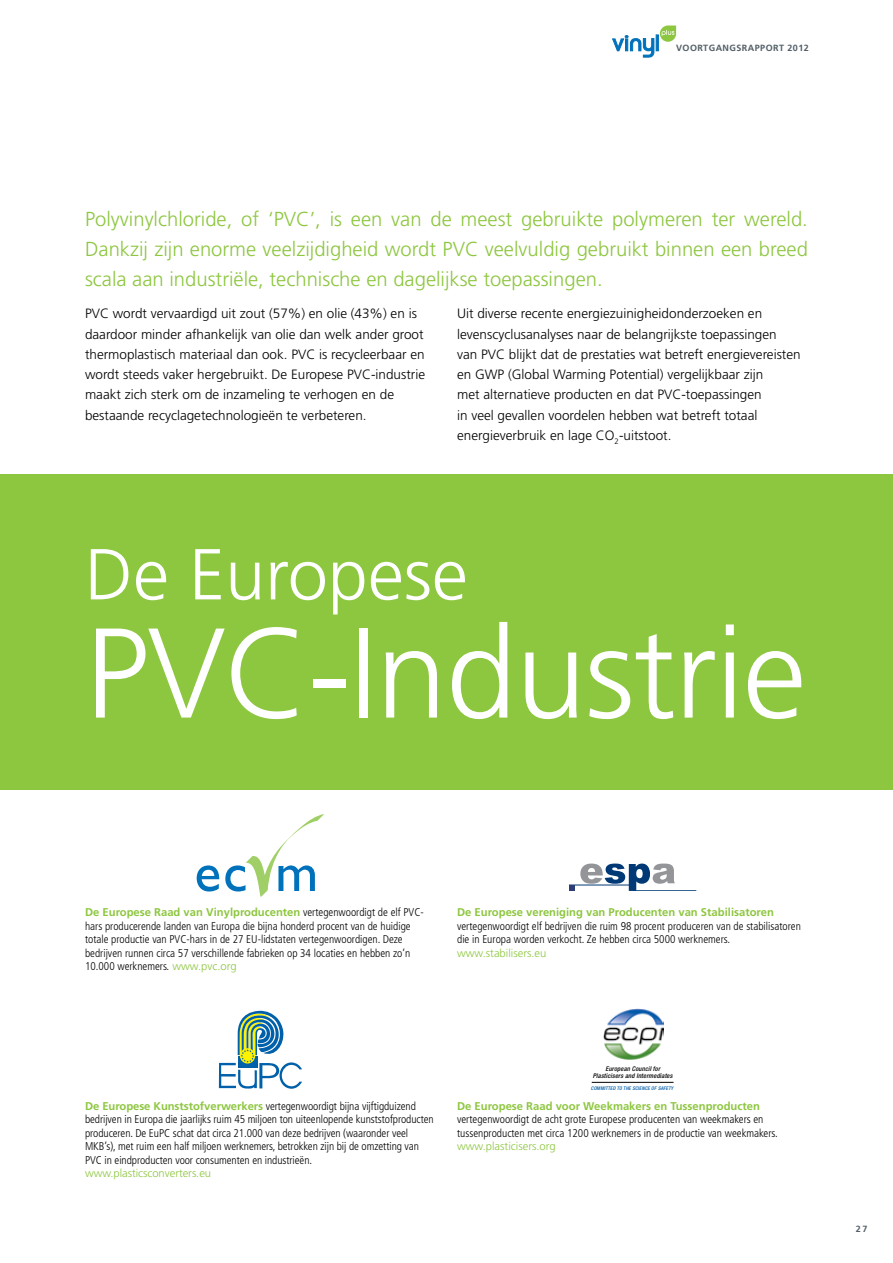
<style>
.page{position:relative;width:893px;height:1263px;background:#fff}
.page>*{position:absolute;margin:0;border:0;box-sizing:border-box;transform-origin:0 0}
.t1{font:300 127.5px "Frutiger LT Std";letter-spacing:-.01em;color:#fff}
.t2{font:300 72px "Frutiger LT Std";color:#fff}
.t3{font:300 20.25px/30.3px "Frutiger LT Std";color:#8dc63f;text-align:justify}
.t4{font:300 13.5px/20.2px "Frutiger LT Std";color:#000}
.t5{font:300 condensed 11.25px/13.5px "Frutiger LT Std";color:#000}
.t6{font:700 11.25px "Frutiger LT Std";color:#8dc63f}
.t7{font:300 11.25px "Frutiger LT Std";color:#8dc63f}
.t8{font:700 9px "Frutiger LT Std";letter-spacing:.05em;color:#525e66}
.t9{font:italic 500 condensed 6.45px/7.6px "Helvetica Neue";letter-spacing:.025em;color:#000;text-align:center}
.t10{font:italic 500 condensed 4.95px "Helvetica Neue";letter-spacing:.025em;color:#005ba8}
.s1{font-weight:700;font-stretch:normal;color:#8dc63f}
.s2{font-stretch:normal;color:#8dc63f}
</style>
<div class="page">
<div style="left:0;top:474px;width:893px;height:315px;background:#8dc63f"></div>
<svg style="left:197px;top:865px;width:22px;height:26px"></svg>
<svg style="left:225px;top:814px;width:99px;height:83px"></svg>
<svg style="left:219px;top:1011px;width:83px;height:78px"></svg>
<hr style="left:569px;top:885px;width:61px;height:1px;background:#003976">
<hr style="left:633px;top:890px;width:63px;height:1px;background:#003976">
<svg style="left:580px;top:863px;width:95px;height:28px"></svg>
<svg style="left:569px;top:885px;width:5px;height:5px"></svg>
<img style="left:603px;top:1009px;width:60px;height:50px">
<hr style="left:592px;top:1082px;width:82px;height:1px;background:#000">
<svg style="left:660px;top:26px;width:16px;height:16px"></svg>
<div style="left:656px;top:35px;width:3px;height:16px;background:#0072bc;border:1px solid #0072bc"></div>
<svg style="left:612px;top:35px;width:42px;height:23px"></svg>
<p class="t8" style="left:676px;top:43px;width:134px">VOORTGANGSRAPPORT 2012</p>
<h3 class="t3" style="left:85px;top:204px;width:724px">Polyvinylchloride, of ‘PVC’, is een van de meest gebruikte polymeren ter wereld.<br>Dankzij zijn enorme veelzijdigheid wordt PVC veelvuldig gebruikt binnen een breed scala aan industriële, technische en dagelijkse toepassingen.</h3>
<p class="t4" style="left:85px;top:304px;width:342px">PVC wordt vervaardigd uit zout (57%) en olie (43%) en is daardoor minder afhankelijk van olie dan welk ander groot thermoplastisch materiaal dan ook. PVC is recycleerbaar en wordt steeds vaker hergebruikt. De Europese PVC-industrie maakt zich sterk om de inzameling te verhogen en de bestaande recyclagetechnologieën te verbeteren.</p>
<p class="t4" style="left:457px;top:304px;width:345px">Uit diverse recente energiezuinigheidonderzoeken en levenscyclusanalyses naar de belangrijkste toepassingen<br>van PVC blijkt dat de prestaties wat betreft energievereisten en GWP (Global Warming Potential) vergelijkbaar zijn<br>met alternatieve producten en dat PVC-toepassingen<br>in veel gevallen voordelen hebben wat betreft totaal energieverbruik en lage CO<sub>2</sub>-uitstoot.</p>
<h2 class="t2" style="left:85px;top:534px;width:384px">De Europese</h2>
<h1 class="t1" style="left:85px;top:601px;width:723px">PVC-Industrie</h1>
<p class="t5" style="left:85px;top:906px;width:340px"><span class="s1">De Europese Raad van Vinylproducenten</span> vertegenwoordigt de elf PVC&shy;hars producerende landen van Europa die bijna honderd procent van de huidige totale productie van PVC-hars in de 27 EU-lidstaten vertegenwoordigen. Deze bedrijven runnen circa 57 verschillende fabrieken op 34 locaties en hebben zo’n 10.000 werknemers. <span class="s2">www.pvc.org</span></p>
<p class="t6" style="left:457px;top:906px;width:318px">De Europese vereniging van Producenten van Stabilisatoren</p>
<p class="t5" style="left:457px;top:919px;width:345px">vertegenwoordigt elf bedrijven die ruim 98 procent produceren van de stabilisatoren die in Europa worden verkocht. Ze hebben circa 5000 werknemers.</p>
<p class="t7" style="left:457px;top:946px;width:91px">www.stabilisers.eu</p>
<p class="t5" style="left:85px;top:1099px;width:350px"><span class="s1">De Europese Kunststofverwerkers</span> vertegenwoordigt bijna vijftigduizend bedrijven in Europa die jaarlijks ruim 45 miljoen ton uiteenlopende kunststofproducten produceren. De EuPC schat dat circa 21.000 van deze bedrijven (waaronder veel MKB’s), met ruim een half miljoen werknemers, betrokken zijn bij de omzetting van PVC in eindproducten voor consumenten en industrieën.</p>
<p class="t7" style="left:85px;top:1167px;width:128px">www.plasticsconverters.eu</p>
<p class="t9" style="left:593px;top:1064px;width:81px">European Council for<br>Plasticisers and Intermediates</p>
<p class="t6" style="left:457px;top:1099px;width:304px">De Europese Raad voor Weekmakers en Tussenproducten</p>
<p class="t5" style="left:457px;top:1113px;width:322px">vertegenwoordigt de acht grote Europese producenten van weekmakers en tussenproducten met circa 1200 werknemers in de productie van weekmakers.</p>
<p class="t7" style="left:457px;top:1140px;width:100px">www.plasticisers.org</p>
<p class="t10" style="left:591px;top:1085px;width:84px">COMMITTED TO THE SCIENCE OF SAFETY</p>
<p class="t8" style="left:856px;top:1223px;width:13px">27</p>
</div>
